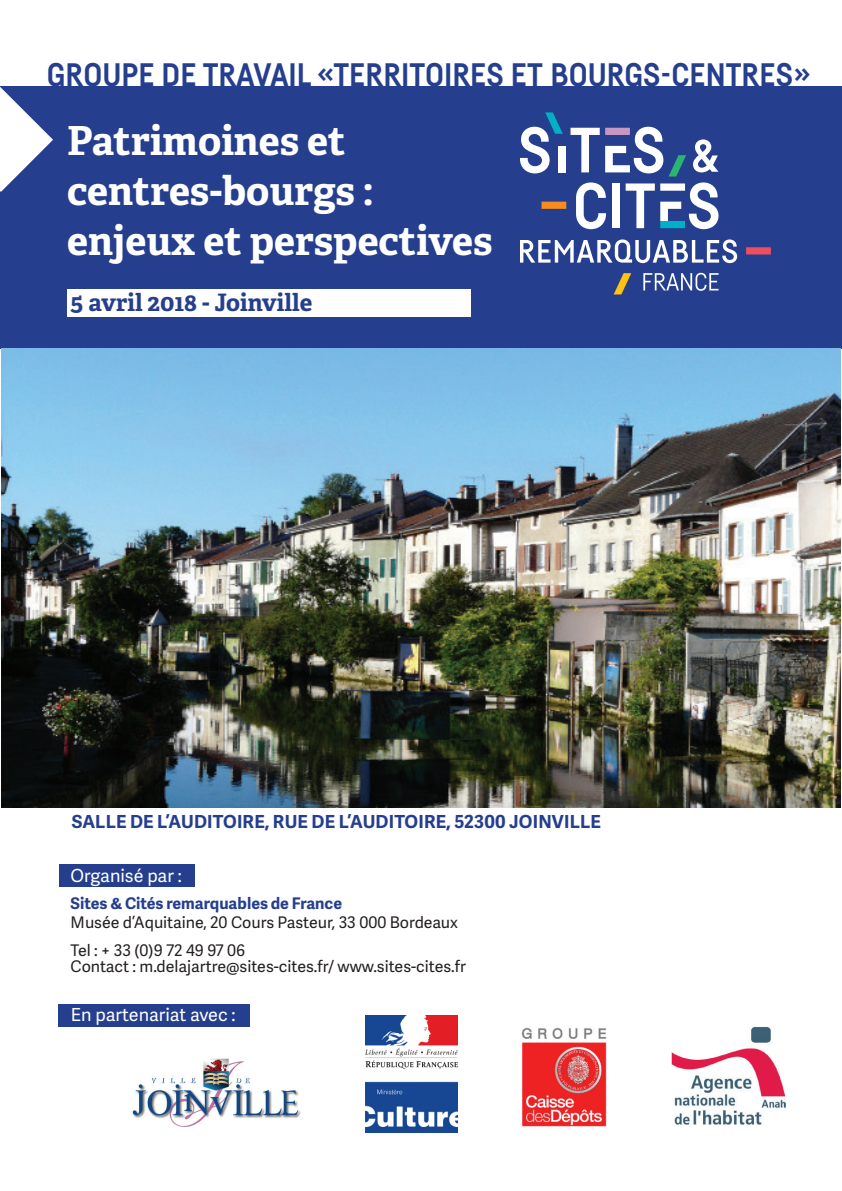
<style>
.page{position:relative;width:842px;height:1191px;background:#fff}
.page>*{position:absolute;margin:0;border:0;box-sizing:border-box;transform-origin:0 0}
.t1{font:700 40px/50px "Adelle Basic";letter-spacing:-.005em;color:#fff}
.t2{font:700 32px "Fabrikat";color:#253f8e}
.t3{font:700 24px "Adelle Basic";color:#253f8e}
.t4{font:700 18px "Adelle Sans";letter-spacing:.01em;color:#253f8e}
.t5{font:18px "Adelle Sans";color:#fff}
.t6{font:16px/28px "Adelle Sans";color:#231f20}
.t7{font:700 16px "Adelle Sans";color:#253f8e}
</style>
<div class="page">
<div style="left:0;top:86px;width:842px;height:262px;background:#253f8e"></div>
<div style="left:58px;top:1004px;width:192px;height:22px;background:#253f8e"></div>
<svg style="left:614px;top:273px;width:17px;height:21px"></svg>
<div style="left:660px;top:221px;width:25px;height:7px;background:#00b0c5"></div>
<div style="left:541px;top:202px;width:25px;height:7px;background:#f68b1f"></div>
<div style="left:746px;top:247px;width:25px;height:7px;background:#ef4d5e"></div>
<svg style="left:693px;top:139px;width:25px;height:33px"></svg>
<svg style="left:520px;top:112px;width:43px;height:61px"></svg>
<div style="left:559px;top:146px;width:7px;height:26px;background:#fff"></div>
<svg style="left:570px;top:127px;width:116px;height:49px"></svg>
<svg style="left:576px;top:182px;width:30px;height:47px"></svg>
<div style="left:612px;top:183px;width:8px;height:45px;background:#fff"></div>
<svg style="left:689px;top:182px;width:29px;height:47px"></svg>
<svg style="left:626px;top:183px;width:55px;height:45px"></svg>
<div style="left:660px;top:183px;width:25px;height:8px;background:#fff"></div>
<svg style="left:520px;top:239px;width:217px;height:24px"></svg>
<svg style="left:643px;top:273px;width:75px;height:18px"></svg>
<div style="left:59px;top:864px;width:136px;height:22px;background:#253f8e"></div>
<div style="left:67px;top:289px;width:404px;height:27px;background:#fff"></div>
<img style="left:521px;top:1027px;width:86px;height:100px">
<img style="left:366px;top:1015px;width:91px;height:117px">
<img style="left:132px;top:1058px;width:169px;height:69px">
<img style="left:2px;top:348px;width:838px;height:459px">
<svg style="left:0;top:87px;width:53px;height:105px"></svg>
<img style="left:672px;top:1026px;width:113px;height:98px">
<h2 class="t2" style="left:47px;top:55px;width:764px">GROUPE DE TRAVAIL «TERRITOIRES ET BOURGS-CENTRES»</h2>
<h1 class="t1" style="left:67px;top:116px;width:427px">Patrimoines et centres-bourgs : enjeux et perspectives</h1>
<h3 class="t3" style="left:71px;top:287px;width:243px">5 avril 2018 - Joinville</h3>
<p class="t4" style="left:72px;top:809px;width:531px">SALLE DE L’AUDITOIRE, RUE DE L’AUDITOIRE, 52300 JOINVILLE</p>
<p class="t5" style="left:71px;top:862px;width:113px">Organisé par :</p>
<p class="t7" style="left:71px;top:891px;width:273px">SITES &amp; CITÉS REMARQUABLES DE FRANCE</p>
<p class="t6" style="left:71px;top:907px;width:389px">Musée d’Aquitaine, 20 Cours Pasteur, 33 000 Bordeaux<br>Tel : + 33 (0)9 72 49 97 06</p>
<p class="t6" style="left:71px;top:951px;width:397px">Contact : m.delajartre@sites-cites.fr/ www.sites-cites.fr</p>
<p class="t5" style="left:71px;top:1002px;width:166px">En partenariat avec :</p>
</div>
